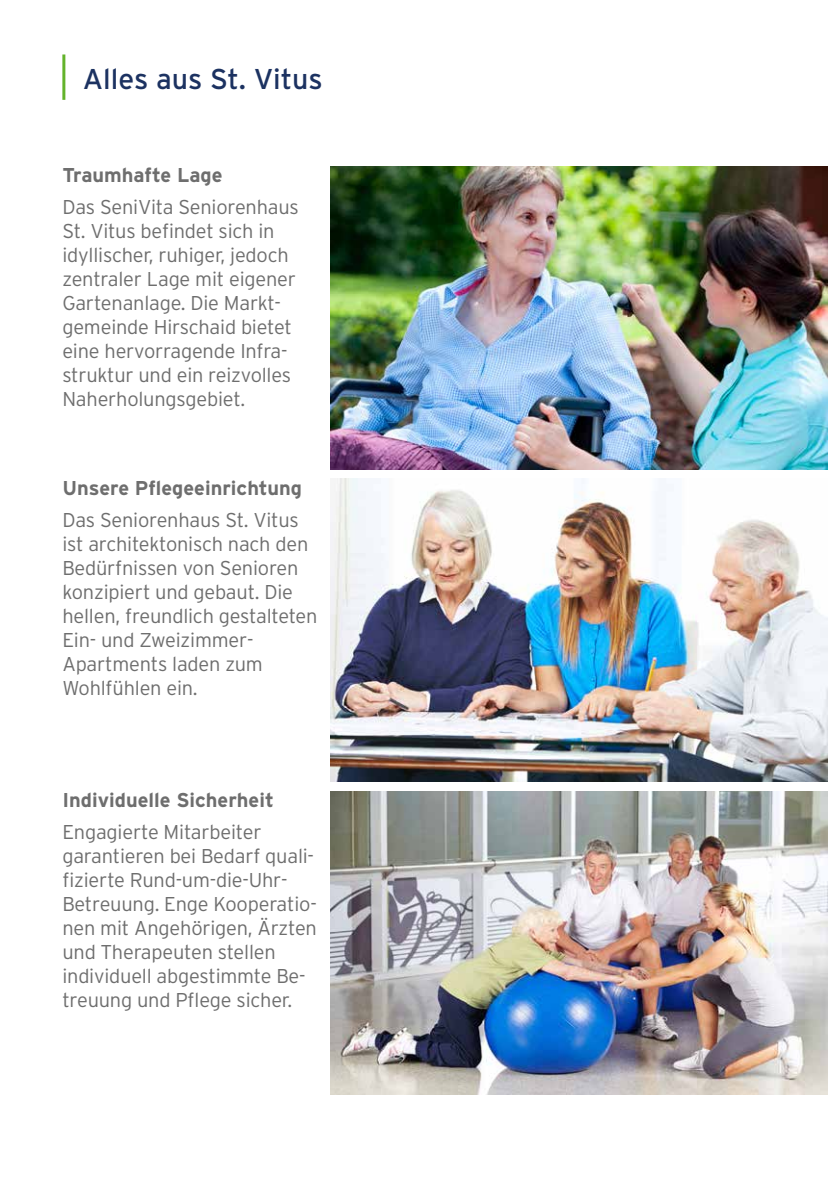
<style>
.page{position:relative;width:828px;height:1191px;background:#fff}
.page>*{position:absolute;margin:0;border:0;box-sizing:border-box;transform-origin:0 0}
.t1{font:28.6px "Interstate";color:#1c3261}
.t2{font:300 20px/24px "Interstate";letter-spacing:-.01em;color:#6e6e6e}
.t3{font:700 20px "Interstate";color:#6e6e6e}
</style>
<div class="page">
<img style="left:330px;top:791px;width:498px;height:303px">
<img style="left:330px;top:166px;width:498px;height:303px">
<img style="left:330px;top:479px;width:498px;height:303px">
<hr style="left:62px;top:54px;width:3px;height:46px;background:#63b32b">
<h1 class="t1" style="left:83px;top:61px;width:241px">Alles aus St. Vitus</h1>
<p class="t3" style="left:62px;top:163px;width:162px">Traumhafte Lage</p>
<p class="t2" style="left:62px;top:195px;width:238px">Das SeniVita Seniorenhaus<br>St. Vitus befindet sich in idyllischer, ruhiger, jedoch zentraler Lage mit eigener<br>Gartenanlage. Die Markt&shy;gemeinde Hirschaid bietet eine hervorragende Infra&shy;struktur und ein reizvolles<br>Naherholungsgebiet.</p>
<p class="t3" style="left:62px;top:475px;width:241px">Unsere Pflegeeinrichtung</p>
<p class="t2" style="left:62px;top:507px;width:257px">Das Seniorenhaus St. Vitus ist architektonisch nach den<br>Bedürfnissen von Senioren konzipiert und gebaut. Die hellen, freundlich gestalteten<br>Ein- und Zweizimmer-<br>Apartments laden zum<br>Wohlfühlen ein.</p>
<p class="t3" style="left:62px;top:788px;width:213px">Individuelle Sicherheit</p>
<p class="t2" style="left:62px;top:820px;width:256px">Engagierte Mitarbeiter garantieren bei Bedarf quali&shy;fizierte Rund-um-die-Uhr-<br>Betreuung. Enge Kooperatio&shy;nen mit Angehörigen, Ärzten und Therapeuten stellen individuell abgestimmte Be&shy;treuung und Pflege sicher.</p>
</div>
